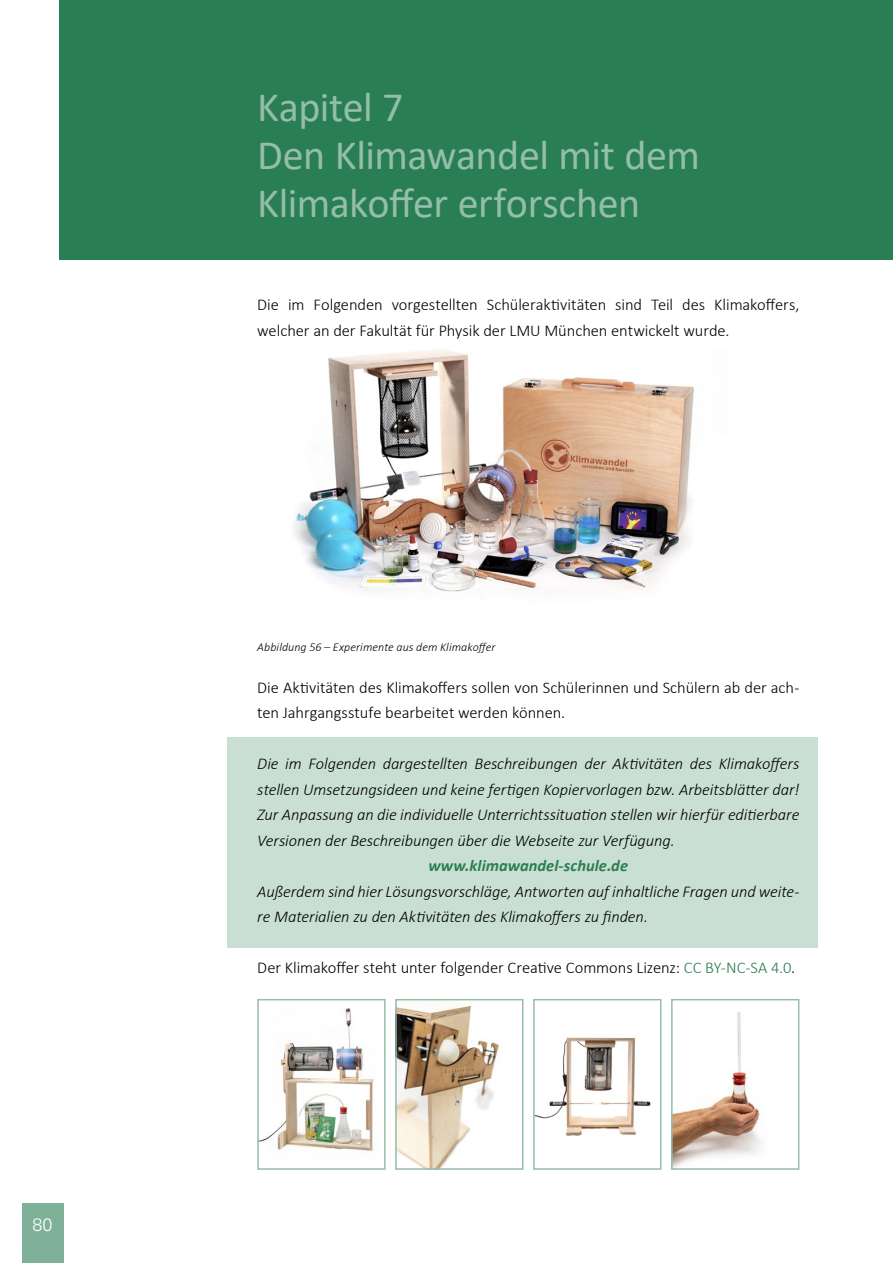
<style>
.page{position:relative;width:893px;height:1263px;background:#fff}
.page>*{position:absolute;margin:0;border:0;box-sizing:border-box;transform-origin:0 0}
.t1{font:42px/48px "Calibri";letter-spacing:-.01em;color:#94beaa}
.t2{font:300 18px "Univers";color:#fff}
.t3{font:italic 300 16.5px/25.5px "Calibri";letter-spacing:-.005em;color:#000;text-align:justify}
.t4{font:300 16.5px/25.5px "Calibri";letter-spacing:-.005em;color:#000}
.t5{font:italic 700 16.5px "Calibri";letter-spacing:.005em;color:#2a7e54}
.t6{font:italic 300 12px "Calibri";letter-spacing:.01em;color:#000}
.s1{font-style:normal}
.s2{color:#2a7e54}
</style>
<div class="page">
<div style="left:22px;top:1203px;width:41px;height:60px;background:#7fb198"></div>
<div style="left:227px;top:738px;width:590px;height:210px;background:#cadfd4"></div>
<div style="left:60px;top:0;width:833px;height:259px;background:#2a7e54"></div>
<img style="left:294px;top:349px;width:401px;height:248px">
<img style="left:536px;top:1037px;width:115px;height:99px">
<div style="left:533px;top:999px;width:128px;height:171px;border:2px solid #94beaa"></div>
<img style="left:674px;top:1012px;width:87px;height:155px">
<div style="left:671px;top:999px;width:128px;height:171px;border:2px solid #94beaa"></div>
<img style="left:398px;top:1005px;width:102px;height:162px">
<div style="left:395px;top:999px;width:128px;height:171px;border:2px solid #94beaa"></div>
<img style="left:260px;top:1008px;width:114px;height:143px">
<div style="left:257px;top:999px;width:129px;height:171px;border:2px solid #94beaa"></div>
<p class="t2" style="left:33px;top:1213px;width:22px">80</p>
<h1 class="t1" style="left:257px;top:82px;width:444px">Kapitel 7<br>Den Klimawandel mit dem<br>Klimakoffer erforschen</h1>
<p class="t4" style="left:257px;top:292px;width:544px">Die im Folgenden vorgestellten Schüleraktivitäten sind Teil des Klimakoffers, welcher an der Fakultät für Physik der LMU München entwickelt wurde.</p>
<p class="t6" style="left:257px;top:639px;width:240px">Abbildung 56 – Experimente aus dem Klimakoffer</p>
<p class="t4" style="left:257px;top:674px;width:544px">Die Aktivitäten des Klimakoffers sollen von Schülerinnen und Schülern ab der ach&shy;ten Jahrgangsstufe bearbeitet werden können.</p>
<p class="t3" style="left:257px;top:751px;width:544px">Die im Folgenden dargestellten Beschreibungen der Aktivitäten des Klimakoffers stellen Umsetzungsideen und keine fertigen Kopiervorlagen bzw. Arbeitsblätter dar!<br>Zur Anpassung an die individuelle Unterrichtssituation stellen wir hierfür editierbare Versionen der Beschreibungen über die Webseite zur Verfügung.</p>
<p class="t5" style="left:428px;top:854px;width:201px">www.klimawandel-schule.de</p>
<p class="t3" style="left:257px;top:878px;width:544px">Außerdem sind hier Lösungsvorschläge, Antworten auf inhaltliche Fragen und weite&shy;re Materialien zu den Aktivitäten des Klimakoffers zu finden<span class="s1">.</span></p>
<p class="t4" style="left:257px;top:955px;width:540px">Der Klimakoffer steht unter folgender Creative Commons Lizenz: <span class="s2">CC BY-NC-SA 4.0</span>.</p>
</div>
